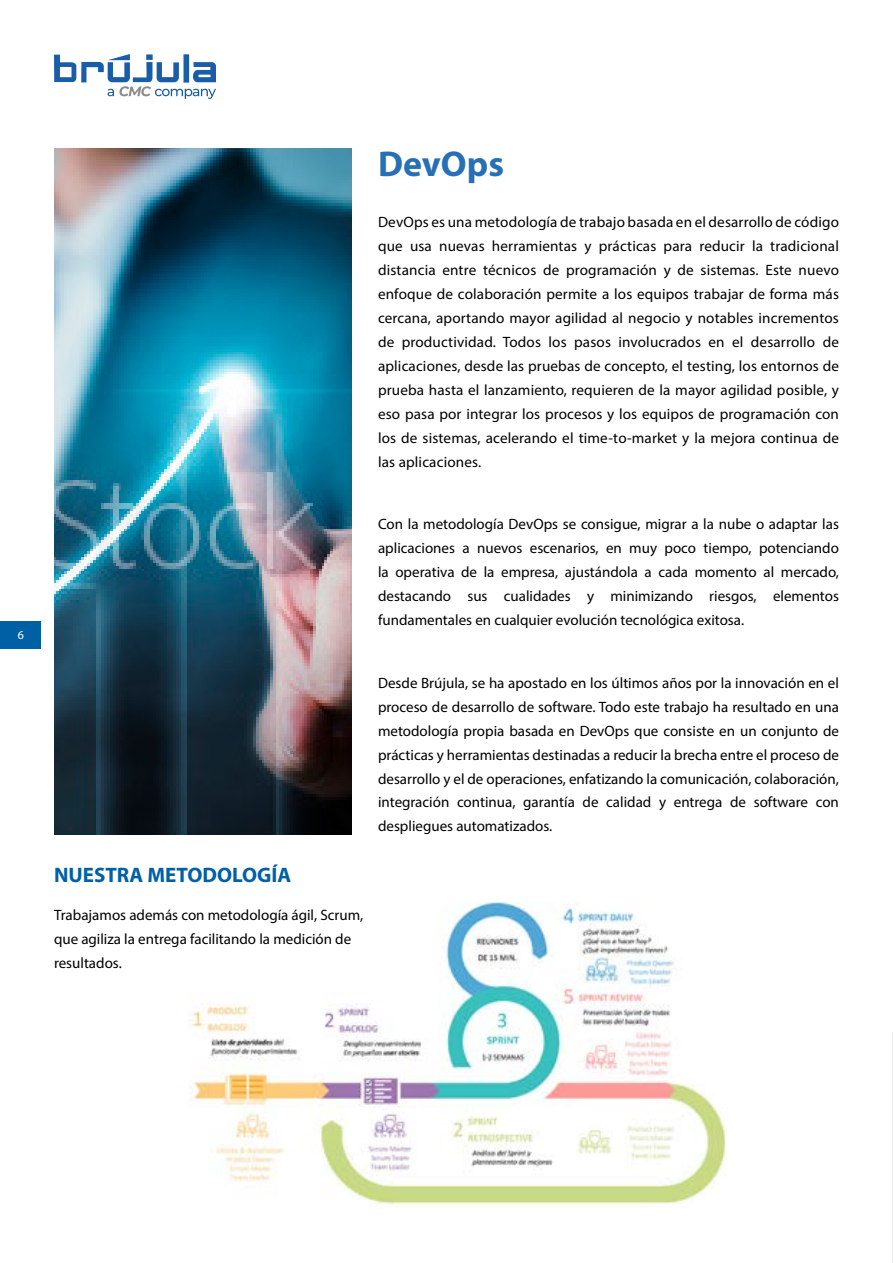
<style>
.page{position:relative;width:893px;height:1263px;background:#fff}
.page>*{position:absolute;margin:0;border:0;box-sizing:border-box;transform-origin:0 0}
.t1{font:700 36px "Myriad Pro";color:#2770b6}
.t2{font:700 21px "Myriad Pro";color:#0060a6}
.t3{font:15px/24px "Myriad Pro";color:#000;text-align:justify}
.t4{font:12px "Myriad Pro";color:#fff}
</style>
<div class="page">
<div style="left:0;top:621px;width:40px;height:27px;background:#0060a6"></div>
<img style="left:188px;top:902px;width:538px;height:303px">
<svg style="left:54px;top:54px;width:162px;height:45px"></svg>
<img style="left:54px;top:148px;width:297px;height:686px">
<hr style="left:892px;top:1032px;width:1px;height:231px;background:#d0d0d0">
<p class="t4" style="left:18px;top:628px;width:8px">6</p>
<h1 class="t1" style="left:378px;top:140px;width:128px">DevOps</h1>
<p class="t3" style="left:378px;top:210px;width:462px">DevOps es una metodología de trabajo basada en el desarrollo de código que usa nuevas herramientas y prácticas para reducir la tradicional distancia entre técnicos de programación y de sistemas. Este nuevo enfoque de colaboración permite a los equipos trabajar de forma más cercana, aportando mayor agilidad al negocio y notables incrementos de productividad. Todos los pasos involucrados en el desarrollo de aplicaciones, desde las pruebas de concepto, el testing, los entornos de prueba hasta el lanzamiento, requieren de la mayor agilidad posible, y eso pasa por integrar los procesos y los equipos de programación con los de sistemas, acelerando el time-to-market y la mejora continua de las aplicaciones.</p>
<p class="t3" style="left:378px;top:512px;width:462px">Con la metodología DevOps se consigue, migrar a la nube o adaptar las aplicaciones a nuevos escenarios, en muy poco tiempo, potenciando la operativa de la empresa, ajustándola a cada momento al mercado, destacando sus cualidades y minimizando riesgos, elementos fundamentales en cualquier evolución tecnológica exitosa.</p>
<h2 class="t2" style="left:54px;top:861px;width:239px">NUESTRA METODOLOGÍA</h2>
<p class="t3" style="left:54px;top:903px;width:311px;text-align:left">Trabajamos además con metodología ágil, Scrum, que agiliza la entrega facilitando la medición de resultados.</p>
<p class="t3" style="left:378px;top:670px;width:462px">Desde Brújula, se ha apostado en los últimos años por la innovación en el proceso de desarrollo de software. Todo este trabajo ha resultado en una metodología propia basada en DevOps que consiste en un conjunto de prácticas y herramientas destinadas a reducir la brecha entre el proceso de desarrollo y el de operaciones, enfatizando la comunicación, colaboración, integración continua, garantía de calidad y entrega de software con despliegues automatizados.</p>
</div>
